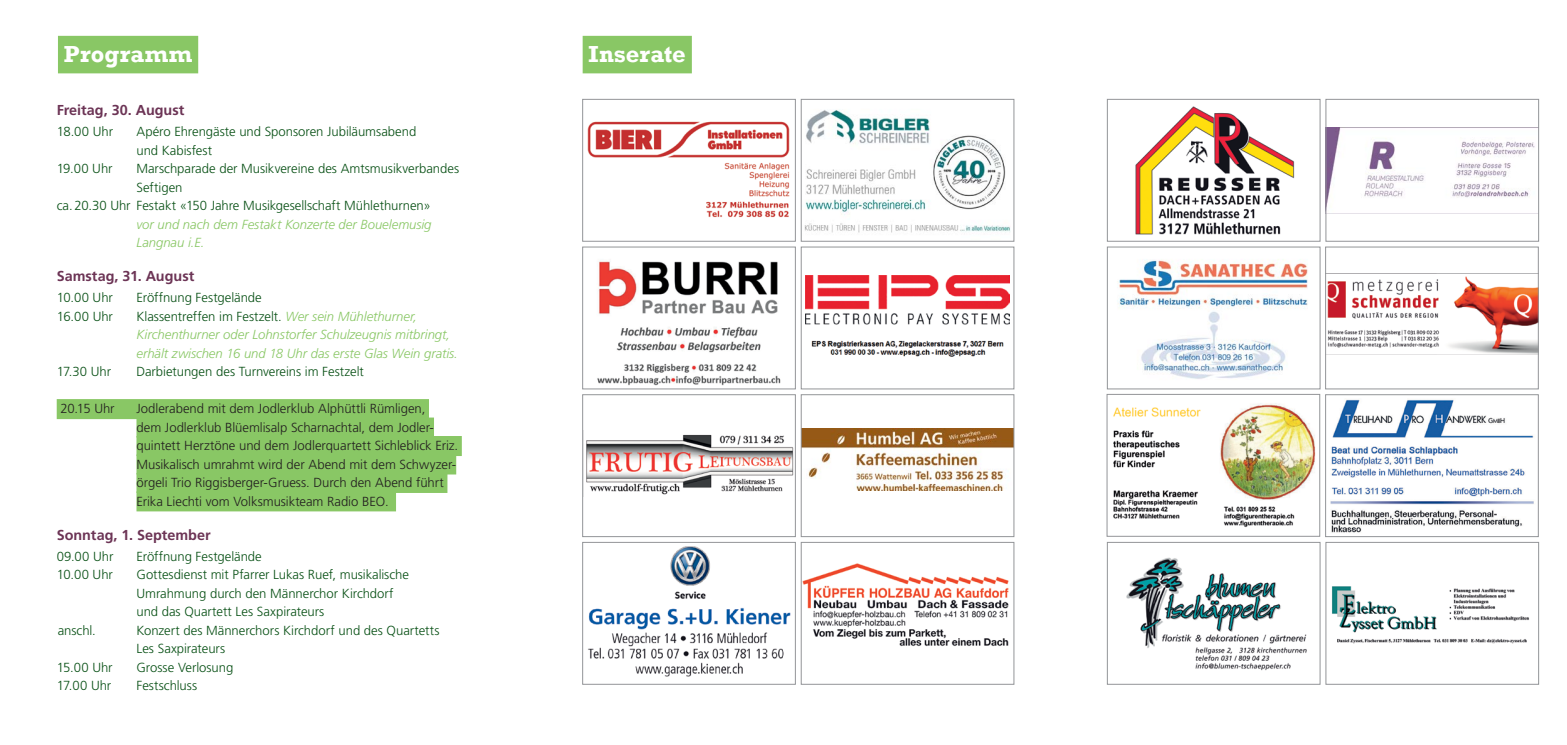
<style>
.page{position:relative;width:1567px;height:745px;background:#fff}
.page>*{position:absolute;margin:0;border:0;box-sizing:border-box;transform-origin:0 0}
.t1{font:700 23.75px "Rockwell";letter-spacing:.01em;color:#fff}
.t2{font:700 14.38px "Frutiger LT Std";color:#6c3455}
.t3{font:300 13.12px/18.5px "Frutiger LT Std";letter-spacing:-.005em;color:#095116}
.t4{font:300 13.12px/18.5px "Frutiger LT Std";letter-spacing:-.005em;color:#231f20}
.t5{font:italic 300 13.12px/18.5px "Frutiger LT Std";letter-spacing:-.005em;color:#89c765}
.s1{font-style:normal;color:#095116}
</style>
<div class="page">
<img style="left:587px;top:121px;width:203px;height:97px">
<div style="left:582px;top:99px;width:213px;height:142px;border:1px solid #939598"></div>
<img style="left:1135px;top:106px;width:160px;height:129px">
<div style="left:1106px;top:99px;width:214px;height:142px;border:1px solid #939598"></div>
<img style="left:804px;top:109px;width:206px;height:124px">
<div style="left:800px;top:99px;width:214px;height:142px;border:1px solid #939598"></div>
<img style="left:1327px;top:128px;width:208px;height:76px">
<div style="left:1325px;top:99px;width:213px;height:142px;border:1px solid #939598"></div>
<img style="left:597px;top:261px;width:184px;height:125px">
<div style="left:582px;top:246px;width:213px;height:143px;border:1px solid #939598"></div>
<img style="left:1327px;top:273px;width:209px;height:81px">
<div style="left:1325px;top:246px;width:213px;height:143px;border:1px solid #939598"></div>
<img style="left:805px;top:275px;width:204px;height:82px">
<div style="left:800px;top:246px;width:214px;height:143px;border:1px solid #939598"></div>
<img style="left:1113px;top:403px;width:203px;height:124px">
<div style="left:1106px;top:394px;width:213px;height:142px;border:1px solid #939598"></div>
<img style="left:586px;top:434px;width:207px;height:61px">
<div style="left:582px;top:394px;width:213px;height:142px;border:1px solid #939598"></div>
<img style="left:802px;top:428px;width:210px;height:62px">
<div style="left:800px;top:394px;width:214px;height:142px;border:1px solid #939598"></div>
<img style="left:1330px;top:399px;width:204px;height:134px">
<div style="left:1325px;top:394px;width:213px;height:142px;border:1px solid #939598"></div>
<img style="left:588px;top:546px;width:203px;height:131px">
<div style="left:582px;top:541px;width:213px;height:143px;border:1px solid #939598"></div>
<img style="left:1126px;top:557px;width:181px;height:114px">
<div style="left:1106px;top:541px;width:214px;height:143px;border:1px solid #939598"></div>
<img style="left:802px;top:563px;width:207px;height:83px">
<div style="left:800px;top:541px;width:214px;height:143px;border:1px solid #939598"></div>
<img style="left:1332px;top:586px;width:197px;height:58px">
<div style="left:1325px;top:541px;width:213px;height:143px;border:1px solid #939598"></div>
<img style="left:1117px;top:259px;width:191px;height:120px">
<div style="left:1106px;top:246px;width:214px;height:143px;border:1px solid #939598"></div>
<div style="left:57px;top:399px;width:372px;height:20px;background:#89c765"></div>
<div style="left:136px;top:417px;width:298px;height:20px;background:#89c765"></div>
<div style="left:136px;top:435px;width:326px;height:20px;background:#89c765"></div>
<div style="left:136px;top:454px;width:320px;height:20px;background:#89c765"></div>
<div style="left:136px;top:472px;width:311px;height:20px;background:#89c765"></div>
<div style="left:136px;top:491px;width:260px;height:20px;background:#89c765"></div>
<div style="left:58px;top:36px;width:140px;height:37px;background:#89c765"></div>
<div style="left:582px;top:36px;width:109px;height:37px;background:#89c765"></div>
<h1 class="t1" style="left:64px;top:40px;width:130px">Programm</h1>
<h1 class="t1" style="left:588px;top:40px;width:99px">Inserate</h1>
<p class="t2" style="left:57px;top:101px;width:129px">Freitag, 30. August</p>
<p class="t3" style="left:57px;top:123px;width:58px">18.00 Uhr</p>
<p class="t3" style="left:136px;top:123px;width:281px">Apéro Ehrengäste und Sponsoren Jubiläumsabend und Kabisfest</p>
<p class="t3" style="left:57px;top:159px;width:57px">19.00 Uhr</p>
<p class="t3" style="left:136px;top:159px;width:324px">Marschparade der Musikvereine des Amtsmusikverbandes</p>
<p class="t3" style="left:136px;top:178px;width:48px">Seftigen</p>
<p class="t3" style="left:57px;top:196px;width:375px">ca.20.30 Uhr Festakt «150 Jahre Musikgesellschaft Mühlethurnen»</p>
<p class="t5" style="left:136px;top:215px;width:296px">vor und nach dem Festakt Konzerte der Bouelemusig<br>Langnau i.E.</p>
<p class="t2" style="left:57px;top:267px;width:139px">Samstag, 31. August</p>
<p class="t3" style="left:57px;top:288px;width:58px">10.00 Uhr</p>
<p class="t3" style="left:136px;top:288px;width:127px">Eröffnung Festgelände</p>
<p class="t3" style="left:57px;top:307px;width:58px">16.00 Uhr</p>
<p class="t5" style="left:136px;top:307px;width:323px"><span class="s1">Klassentreffen im Festzelt.</span> Wer sein Mühlethurner,<br>Kirchenthurner oder Lohnstorfer Schulzeugnis mitbringt, erhält zwischen 16 und 18 Uhr das erste Glas Wein gratis.</p>
<p class="t3" style="left:57px;top:362px;width:56px">17.30 Uhr</p>
<p class="t3" style="left:136px;top:362px;width:229px">Darbietungen des Turnvereins im Festzelt</p>
<p class="t4" style="left:60px;top:399px;width:56px">20.15 Uhr</p>
<p class="t4" style="left:136px;top:399px;width:323px">Jodlerabend mit dem Jodlerklub Alphüttli Rümligen,<br>dem Jodlerklub Blüemlisalp Scharnachtal, dem Jodler&shy;quintett Herztöne und dem Jodlerquartett Sichleblick Eriz.<br>Musikalisch umrahmt wird der Abend mit dem Schwyzer&shy;örgeli Trio Riggisberger-Gruess. Durch den Abend führt Erika Liechti vom Volksmusikteam Radio BEO.</p>
<p class="t2" style="left:57px;top:525px;width:155px">Sonntag, 1. September</p>
<p class="t3" style="left:57px;top:547px;width:58px">09.00 Uhr</p>
<p class="t3" style="left:136px;top:547px;width:127px">Eröffnung Festgelände</p>
<p class="t3" style="left:57px;top:565px;width:58px">10.00 Uhr</p>
<p class="t3" style="left:136px;top:565px;width:274px">Gottesdienst mit Pfarrer Lukas Ruef, musikalische<br>Umrahmung durch den Männerchor Kirchdorf und das Quartett Les Saxpirateurs</p>
<p class="t3" style="left:58px;top:620px;width:40px">anschl.</p>
<p class="t3" style="left:136px;top:620px;width:304px">Konzert des Männerchors Kirchdorf und des Quartetts<br>Les Saxpirateurs</p>
<p class="t3" style="left:57px;top:657px;width:57px">15.00 Uhr</p>
<p class="t3" style="left:136px;top:657px;width:98px">Grosse Verlosung</p>
<p class="t3" style="left:57px;top:676px;width:56px">17.00 Uhr</p>
<p class="t3" style="left:136px;top:676px;width:62px">Festschluss</p>
</div>
